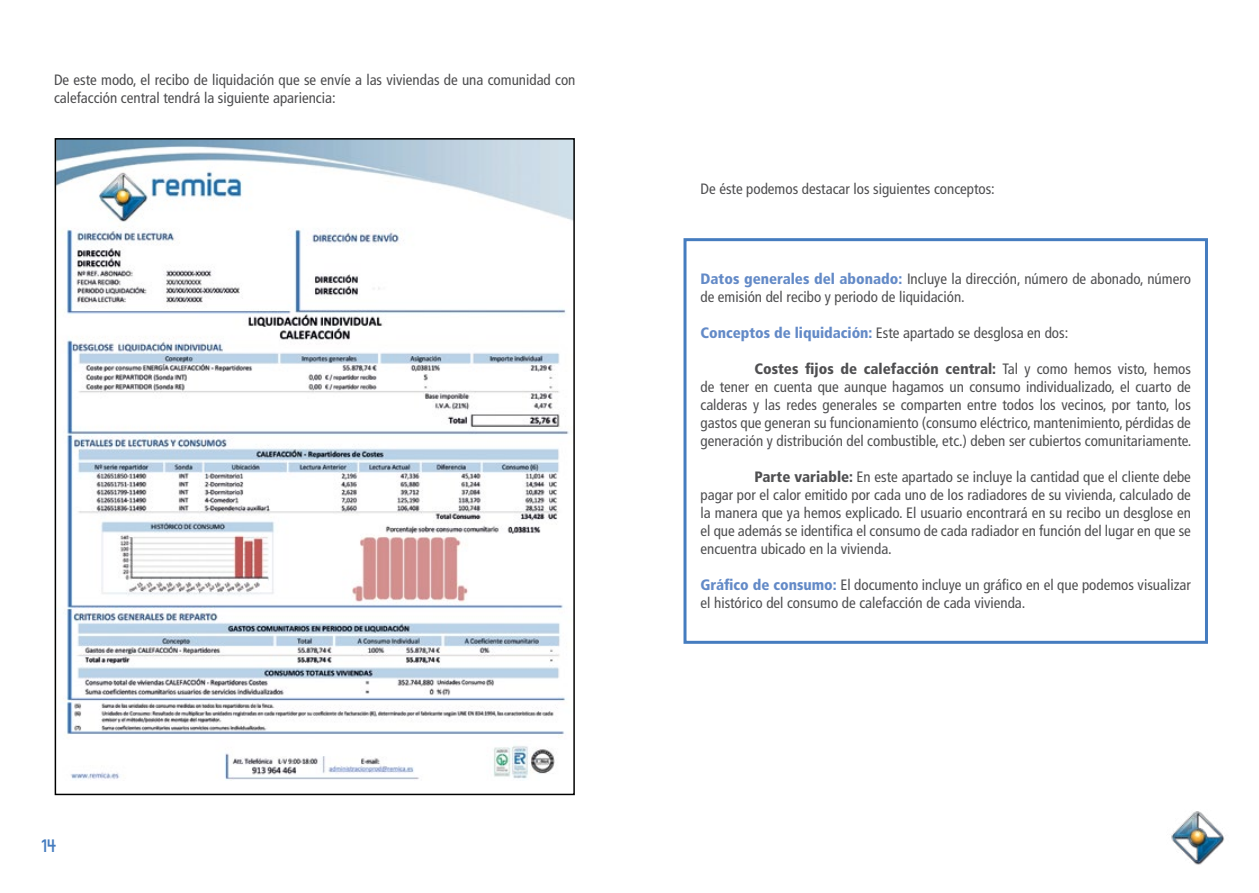
<style>
.page{position:relative;width:1259px;height:893px;background:#fff}
.page>*{position:absolute;margin:0;border:0;box-sizing:border-box;transform-origin:0 0}
.t1{font:18px "Tenby Five";color:#457cbf}
.t2{font:condensed 15px/18px "Frutiger LT Std";color:#4f4f51}
.t3{font:condensed 15px/18px "Frutiger LT Std";color:#4d4d4f}
.s1{font-weight:900;color:#638ac7}
.s2{font-weight:900}
</style>
<div class="page">
<div style="left:683px;top:238px;width:525px;height:406px;border:3px solid #457cbf"></div>
<img style="left:1171px;top:811px;width:55px;height:54px">
<img style="left:57px;top:140px;width:516px;height:598px">
<img style="left:71px;top:745px;width:484px;height:35px">
<p class="t3" style="left:54px;top:71px;width:523px">De este modo, el recibo de liquidación que se envíe a las viviendas de una comunidad con calefacción central tendrá la siguiente apariencia:</p>
<p class="t1" style="left:42px;top:835px;width:16px">14</p>
<p class="t2" style="left:700px;top:180px;width:296px">De éste podemos destacar los siguientes conceptos:</p>
<p class="t2" style="left:700px;top:270px;width:492px"><span class="s1">Datos generales del abonado:</span> Incluye la dirección, número de abonado, número de emisión del recibo y periodo de liquidación.</p>
<p class="t2" style="left:700px;top:324px;width:369px"><span class="s1">Conceptos de liquidación:</span> Este apartado se desglosa en dos:</p>
<p class="t2" style="left:700px;top:360px;width:492px;text-align:justify;text-indent:54px"><span class="s2">Costes fijos de calefacción central:</span> Tal y como hemos visto, hemos de tener en cuenta que aunque hagamos un consumo individualizado, el cuarto de calderas y las redes generales se comparten entre todos los vecinos, por tanto, los gastos que generan su funcionamiento (consumo eléctrico, mantenimiento, pérdidas de generación y distribución del combustible, etc.) deben ser cubiertos comunitariamente.</p>
<p class="t2" style="left:700px;top:468px;width:492px;text-align:justify;text-indent:54px"><span class="s2">Parte variable:</span> En este apartado se incluye la cantidad que el cliente debe pagar por el calor emitido por cada uno de los radiadores de su vivienda, calculado de la manera que ya hemos explicado. El usuario encontrará en su recibo un desglose en el que además se identifica el consumo de cada radiador en función del lugar en que se encuentra ubicado en la vivienda.</p>
<p class="t2" style="left:700px;top:576px;width:492px"><span class="s1">Gráfico de consumo:</span> El documento incluye un gráfico en el que podemos visualizar el histórico del consumo de calefacción de cada vivienda.</p>
</div>
